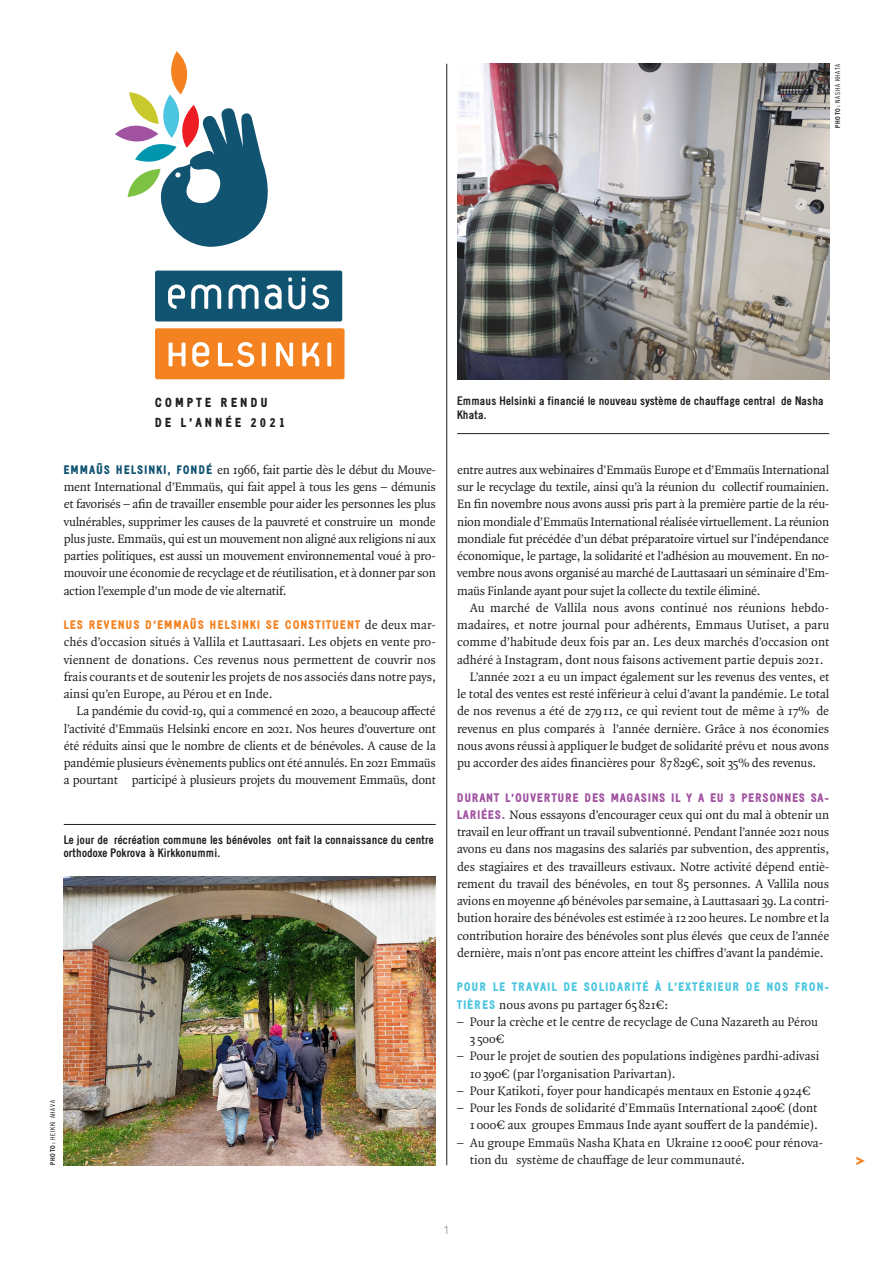
<style>
.page{position:relative;width:893px;height:1263px;background:#fff}
.page>*{position:absolute;margin:0;border:0;box-sizing:border-box;transform-origin:0 0}
.t1{font:13.05px/17.2px "Quadraat OT";letter-spacing:-.005em;color:#231f20;text-align:justify}
.t2{font:900 12.75px/19.5px "Emmaus";letter-spacing:.25em;color:#231f20}
.t3{font:700 12px/13.5px "Emmaus";color:#231f20}
.t4{font:900 12px "Emmaus";letter-spacing:.1em;color:#f58220}
.t5{font:900 12px "Emmaus";letter-spacing:.08em;color:#a153a1}
.t6{font:900 12px "Emmaus";letter-spacing:.1em;color:#4cc6e0}
.t7{font:300 12px "Helvetica Neue";color:#939598}
.t8{font:300 6.75px "Emmaus";letter-spacing:.1em;color:#231f20}
.s1{font-weight:700}
.s2{font-family:"Emmaus";font-weight:900;font-size:12px;color:#115471}
.s3{font-family:"Quadraat OT";font-weight:400;font-size:13.05px;color:#231f20}
.s4{font-family:"Emmaus";font-weight:900;font-size:12px;color:#a153a1}
.s5{font-family:"Emmaus";font-weight:900;font-size:12px;color:#4cc6e0}
</style>
<div class="page">
<hr style="left:446px;top:64px;width:1px;height:1101px;background:#231f20">
<img style="left:457px;top:64px;width:372px;height:315px">
<svg style="left:115px;top:51px;width:153px;height:196px"></svg>
<div style="left:155px;top:271px;width:187px;height:50px;background:#115471;border-radius:2px"></div>
<svg style="left:312px;top:285px;width:17px;height:24px"></svg>
<svg style="left:288px;top:277px;width:17px;height:32px"></svg>
<svg style="left:168px;top:285px;width:17px;height:24px"></svg>
<svg style="left:265px;top:285px;width:17px;height:24px"></svg>
<svg style="left:191px;top:285px;width:30px;height:24px"></svg>
<svg style="left:229px;top:285px;width:30px;height:24px"></svg>
<div style="left:155px;top:328px;width:190px;height:51px;background:#f58220;border-radius:2px"></div>
<svg style="left:262px;top:343px;width:4px;height:23px"></svg>
<svg style="left:169px;top:343px;width:17px;height:23px"></svg>
<svg style="left:192px;top:342px;width:17px;height:25px"></svg>
<svg style="left:218px;top:342px;width:36px;height:25px"></svg>
<svg style="left:276px;top:343px;width:17px;height:23px"></svg>
<svg style="left:302px;top:343px;width:17px;height:23px"></svg>
<svg style="left:327px;top:343px;width:4px;height:23px"></svg>
<svg style="left:856px;top:1157px;width:9px;height:8px"></svg>
<hr style="left:457px;top:433px;width:372px;height:1px;background:#231f20">
<hr style="left:64px;top:824px;width:372px;height:1px;background:#231f20">
<img style="left:64px;top:876px;width:372px;height:289px">
<p class="t8" style="left:834px;top:128px;width:66px;rotate:-90deg"><span class="s1">PHOTO:</span> NASHA KHATA</p>
<p class="t2" style="left:155px;top:393px;width:132px">COMPTE RENDU<br>DE L’ANNÉE 2021</p>
<p class="t1" style="left:64px;top:461px;width:374px"><span class="s2">EMMAÜS HELSINKI, FONDÉ</span> en 1966, fait partie dès le début du Mouve&shy;ment International d’Emmaüs, qui fait appel à tous les gens – démunis et favorisés – afin de travailler ensemble pour aider les personnes les plus vulnérables, supprimer les causes de la pauvreté et construire un monde plus juste. Emmaüs, qui est un mouvement non aligné aux religions ni aux parties politiques, est aussi un mouvement environnemental voué à pro&shy;mouvoir une économie de recyclage et de réutilisation, et à donner par son action l’exemple d’un mode de vie alternatif.</p>
<p class="t4" style="left:64px;top:618px;width:374px">LES REVENUS D’EMMAÜS HELSINKI SE CONSTITUENT <span class="s3">de deux mar-</span></p>
<p class="t1" style="left:64px;top:633px;width:374px">chés d’occasion situés à Vallila et Lauttasaari. Les objets en vente pro&shy;viennent de donations. Ces revenus nous permettent de couvrir nos frais courants et de soutenir les projets de nos associés dans notre pays, ainsi qu’en Europe, au Pérou et en Inde.</p>
<p class="t1" style="left:64px;top:702px;width:374px;text-indent:13px">La pandémie du covid-19, qui a commencé en 2020, a beaucoup affecté l’activité d’Emmaüs Helsinki encore en 2021. Nos heures d’ouverture ont été réduits ainsi que le nombre de clients et de bénévoles. A cause de la pandémie plusieurs évènements publics ont été annulés. En 2021 Emmaüs a pourtant participé à plusieurs projets du mouvement Emmaüs, dont</p>
<p class="t3" style="left:64px;top:833px;width:372px">Le jour de récréation commune les bénévoles ont fait la connaissance du centre orthodoxe Pokrova à Kirkkonummi.</p>
<p class="t8" style="left:49px;top:1165px;width:66px;rotate:-90deg"><span class="s1">PHOTO:</span> HEIKKI AHAVA</p>
<p class="t3" style="left:457px;top:394px;width:368px">Emmaus Helsinki a financié le nouveau système de chauffage central de Nasha<br>Khata.</p>
<p class="t1" style="left:457px;top:461px;width:374px">entre autres aux webinaires d’Emmaüs Europe et d’Emmaüs International sur le recyclage du textile, ainsi qu’à la réunion du collectif roumainien.<br>En fin novembre nous avons aussi pris part à la première partie de la réu&shy;nion mondiale d’Emmaüs International réalisée virtuellement. La réunion mondiale fut précédée d’un débat préparatoire virtuel sur l’indépendance économique, le partage, la solidarité et l’adhésion au mouvement. En no&shy;vembre nous avons organisé au marché de Lauttasaari un séminaire d’Em&shy;maüs Finlande ayant pour sujet la collecte du textile éliminé.</p>
<p class="t1" style="left:470px;top:599px;width:361px">Au marché de Vallila nous avons continué nos réunions hebdo-</p>
<p class="t1" style="left:457px;top:616px;width:374px">madaires, et notre journal pour adhérents, Emmaus Uutiset, a paru</p>
<p class="t1" style="left:457px;top:633px;width:374px">comme d’habitude deux fois par an. Les deux marchés d’occasion ont</p>
<p class="t1" style="left:457px;top:651px;width:368px">adhéré à Instagram, dont nous faisons activement partie depuis 2021.</p>
<p class="t1" style="left:470px;top:668px;width:361px">L’année 2021 a eu un impact également sur les revenus des ventes, et</p>
<p class="t1" style="left:457px;top:685px;width:374px">le total des ventes est resté inférieur à celui d’avant la pandémie. Le total</p>
<p class="t1" style="left:457px;top:702px;width:374px">de nos revenus a été de 279112, ce qui revient tout de même à 17% de</p>
<p class="t1" style="left:457px;top:720px;width:373px">revenus en plus comparés à l’année dernière. Grâce à nos économies</p>
<p class="t1" style="left:457px;top:737px;width:374px">nous avons réussi à appliquer le budget de solidarité prévu et nous avons</p>
<p class="t1" style="left:457px;top:754px;width:361px">pu accorder des aides financières pour 87829€, soit 35% des revenus.</p>
<p class="t5" style="left:457px;top:790px;width:374px">DURANT L’OUVERTURE DES MAGASINS IL Y A EU 3 PERSONNES SA-</p>
<p class="t1" style="left:457px;top:806px;width:374px"><span class="s4">LARIÉES.</span> Nous essayons d’encourager ceux qui ont du mal à obtenir un travail en leur offrant un travail subventionné. Pendant l’année 2021 nous avons eu dans nos magasins des salariés par subvention, des apprentis, des stagiaires et des travailleurs estivaux. Notre activité dépend entiè&shy;rement du travail des bénévoles, en tout 85 personnes. A Vallila nous avions en moyenne 46 bénévoles par semaine, à Lauttasaari 39. La contri&shy;bution horaire des bénévoles est estimée à 12200 heures. Le nombre et la contribution horaire des bénévoles sont plus élevés que ceux de l’année dernière, mais n’ont pas encore atteint les chiffres d’avant la pandémie.</p>
<p class="t6" style="left:457px;top:980px;width:374px">POUR LE TRAVAIL DE SOLIDARITÉ À L’EXTÉRIEUR DE NOS FRON-</p>
<p class="t1" style="left:457px;top:996px;width:213px"><span class="s5">TIÈRES</span> nous avons pu partager 65 821€:</p>
<p class="t1" style="left:470px;top:1013px;width:350px;text-indent:-13px">– Pour la crèche et le centre de recyclage de Cuna Nazareth au Pérou<br>3 500€</p>
<p class="t1" style="left:470px;top:1047px;width:351px;text-indent:-13px">– Pour le projet de soutien des populations indigènes pardhi-adivasi<br>10390€ (par l’organisation Parivartan).</p>
<p class="t1" style="left:457px;top:1082px;width:355px">– Pour Katikoti, foyer pour handicapés mentaux en Estonie 4 924€</p>
<p class="t1" style="left:457px;top:1099px;width:362px;text-align:right">– Pour les Fonds de solidarité d’Emmaüs International 2400€ (dont<br>1000€ aux groupes Emmaus Inde ayant souffert de la pandémie).</p>
<p class="t1" style="left:470px;top:1134px;width:355px;text-indent:-13px">– Au groupe Emmaüs Nasha Khata en Ukraine 12000€ pour rénova&shy;tion du système de chauffage de leur communauté.</p>
<p class="t7" style="left:443px;top:1220px;width:8px">1</p>
</div>
